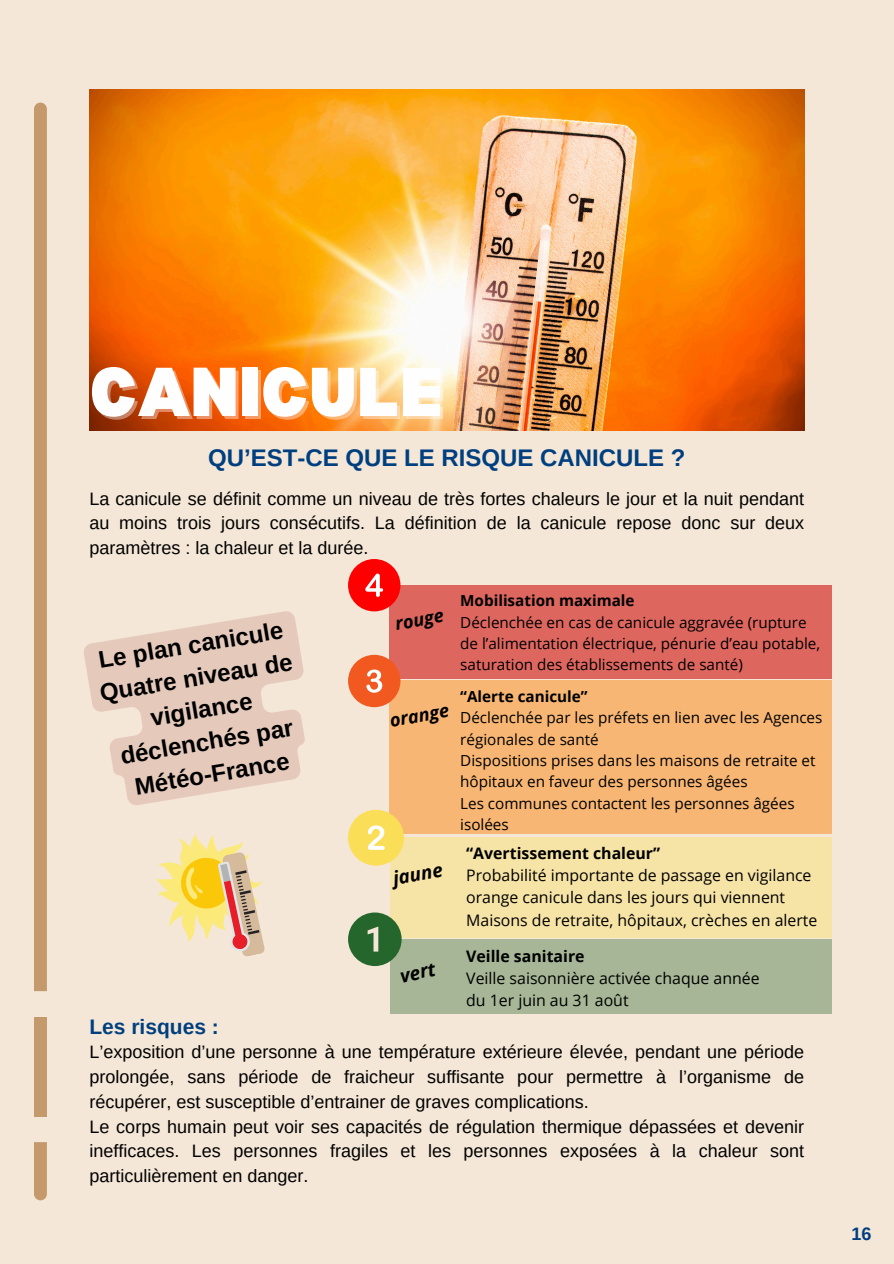
<style>
.page{position:relative;width:894px;height:1264px;background:#fff}
.page>*{position:absolute;margin:0;border:0;box-sizing:border-box;transform-origin:0 0}
.t1{font:900 67.5px "Bernoru";color:#fffeff}
.t2{font:700 24px/32.7px "Arimo";color:#000;text-align:center}
.t3{font:700 24px "Arimo";color:#003f7f}
.t4{font:700 21px "Arimo";color:#003f7f}
.t5{font:italic 700 18.75px "Open Sans";color:#000}
.t6{font:18px/24.8px "Arimo";color:#000;text-align:justify}
.t7{font:italic 700 18px "Open Sans";color:#000}
.t8{font:700 18px "Arimo";color:#003f7f}
.t9{font:15.9px/22.2px "Open Sans";color:#000}
.t10{font:700 15.9px "Open Sans";color:#000}
.t11{font:15.3px/21.3px "Open Sans";color:#000}
.t12{font:700 15.3px "Open Sans";color:#000}
</style>
<div class="page">
<div style="left:0;top:0;width:893px;height:1263px;background:#f4e7d7"></div>
<div style="left:34px;top:1017px;width:12px;height:99px;background:#c49a6c"></div>
<svg style="left:34px;top:1142px;width:12px;height:58px"></svg>
<div style="left:34px;top:103px;width:12px;height:888px;background:#c49a6c"></div>
<img style="left:89px;top:89px;width:715px;height:341px">
<div style="left:389px;top:584px;width:442px;height:94px;background:#dd665f"></div>
<div style="left:348px;top:559px;width:52px;height:52px;background:#f00;border-radius:50%"></div>
<svg style="left:365px;top:573px;width:18px;height:24px"></svg>
<div style="left:390px;top:939px;width:441px;height:75px;background:#a6b696"></div>
<div style="left:390px;top:836px;width:441px;height:101px;background:#f6e3a6"></div>
<svg style="left:348px;top:912px;width:53px;height:54px"></svg>
<div style="left:389px;top:680px;width:442px;height:153px;background:#f7b673"></div>
<div style="left:348px;top:809px;width:56px;height:56px;background:#fbde57;border-radius:50%"></div>
<svg style="left:368px;top:825px;width:16px;height:24px"></svg>
<div style="left:348px;top:654px;width:52px;height:53px;background:#f15920;border-radius:50%"></div>
<svg style="left:366px;top:669px;width:16px;height:23px"></svg>
<svg style="left:156px;top:834px;width:109px;height:123px"></svg>
<svg style="left:84px;top:611px;width:221px;height:194px;fill:#e5cabc"></svg>
<p class="t1" style="left:89px;top:353px;width:355px">CANICULE</p>
<p class="t3" style="left:208px;top:444px;width:479px">QU’EST-CE QUE LE RISQUE CANICULE ?</p>
<p class="t6" style="left:89px;top:486px;width:716px">La canicule se définit comme un niveau de très fortes chaleurs le jour et la nuit pendant au moins trois jours consécutifs. La définition de la canicule repose donc sur deux paramètres : la chaleur et la durée.</p>
<p class="t2" style="left:92px;top:644px;width:196px;rotate:-9deg">Le plan canicule<br>Quatre niveau de vigilance déclenchés par<br>Météo-France</p>
<p class="t7" style="left:393px;top:611px;width:50px;rotate:-10deg">rouge</p>
<p class="t7" style="left:388px;top:708px;width:61px;rotate:-10deg">orange</p>
<p class="t5" style="left:391px;top:864px;width:51px;rotate:-10deg">jaune</p>
<p class="t5" style="left:397px;top:963px;width:37px;rotate:-13deg">vert</p>
<h1 class="t12" style="left:460px;top:590px;width:176px">Mobilisation maximale</h1>
<h2 class="t11" style="left:460px;top:611px;width:361px">Déclenchée en cas de canicule aggravée (rupture de l’alimentation électrique, pénurie d’eau potable, saturation des établissements de santé)</h2>
<p class="t12" style="left:460px;top:685px;width:129px">“Alerte canicule”</p>
<p class="t11" style="left:460px;top:706px;width:363px">Déclenchée par les préfets en lien avec les Agences régionales de santé</p>
<p class="t11" style="left:460px;top:749px;width:356px">Dispositions prises dans les maisons de retraite et hôpitaux en faveur des personnes âgées</p>
<h4 class="t11" style="left:460px;top:792px;width:336px">Les communes contactent les personnes âgées isolées</h4>
<p class="t10" style="left:466px;top:842px;width:195px">“Avertissement chaleur”</p>
<p class="t9" style="left:466px;top:863px;width:347px">Probabilité importante de passage en vigilance orange canicule dans les jours qui viennent</p>
<h4 class="t9" style="left:466px;top:908px;width:352px">Maisons de retraite, hôpitaux, crèches en alerte</h4>
<h5 class="t10" style="left:466px;top:944px;width:120px">Veille sanitaire</h5>
<h3 class="t9" style="left:466px;top:966px;width:295px">Veille saisonnière activée chaque année</h3>
<p class="t9" style="left:466px;top:988px;width:164px">du 1er juin au 31 août</p>
<h4 class="t4" style="left:89px;top:1014px;width:131px">Les risques :</h4>
<h4 class="t6" style="left:89px;top:1039px;width:716px;text-align:left">L’exposition d’une personne à une température extérieure élevée, pendant une période prolongée, sans période de fraicheur suffisante pour permettre à l’organisme de récupérer, est susceptible d’entrainer de graves complications.<br>Le corps humain peut voir ses capacités de régulation thermique dépassées et devenir inefficaces. Les personnes fragiles et les personnes exposées à la chaleur sont particulièrement en danger.</h4>
<p class="t8" style="left:851px;top:1223px;width:22px">16</p>
</div>
